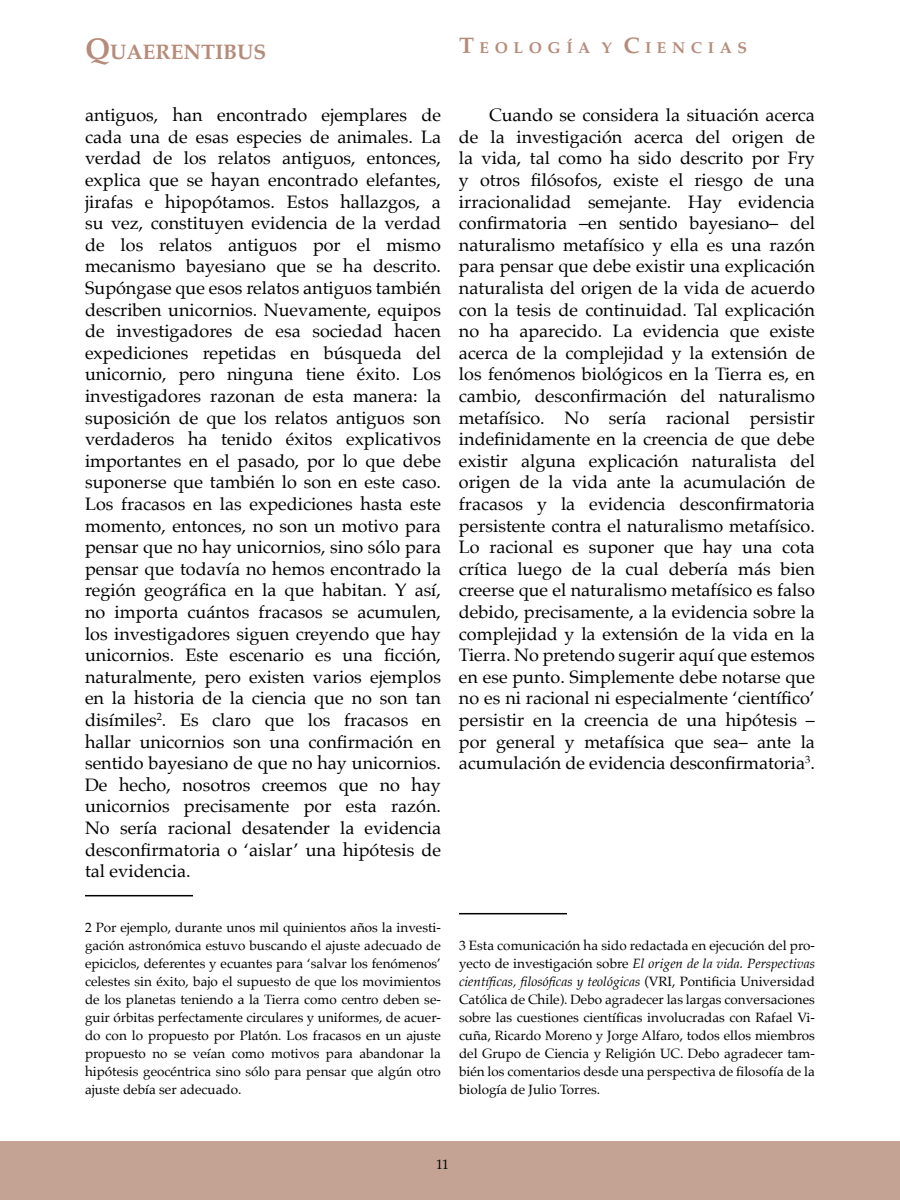
<style>
.page{position:relative;width:900px;height:1200px;background:#fff}
.page>*{position:absolute;margin:0;border:0;box-sizing:border-box;transform-origin:0 0}
.t1{font:700 21px "Palatino";color:#b68b7a}
.t2{font:18px/21.6px "Palatino";color:#000001;text-align:justify}
.t3{font:700 15.75px "Palatino";letter-spacing:.355em;color:#b68b7a}
.t4{font:13.5px/18px "Palatino";color:#000001;text-align:justify}
.s1{font-size:30px}
.s2{font-size:22.5px}
.s3{font-style:italic}
</style>
<div class="page">
<div style="left:0;top:1142px;width:900px;height:58px;background:#c4a294"></div>
<hr style="left:85px;top:895px;width:108px;height:1px;background:#000001">
<hr style="left:459px;top:913px;width:108px;height:1px;background:#000001">
<p class="t1" style="left:85px;top:34px;width:183px"><span class="s1">Q</span>UAERENTIBUS</p>
<p class="t3" style="left:459px;top:34px;width:290px"><span class="s2">T</span> EOLOGÍA Y <span class="s2">C</span> IENCIAS</p>
<p class="t2" style="left:85px;top:104px;width:357px">antiguos, han encontrado ejemplares de cada una de esas especies de animales. La verdad de los relatos antiguos, entonces, explica que se hayan encontrado elefantes, jirafas e hipopótamos. Estos hallazgos, a su vez, constituyen evidencia de la verdad de los relatos antiguos por el mismo mecanismo bayesiano que se ha descrito.<br>Supóngase que esos relatos antiguos también describen unicornios. Nuevamente, equipos de investigadores de esa sociedad hacen expediciones repetidas en búsqueda del unicornio, pero ninguna tiene éxito. Los investigadores razonan de esta manera: la suposición de que los relatos antiguos son verdaderos ha tenido éxitos explicativos importantes en el pasado, por lo que debe suponerse que también lo son en este caso.<br>Los fracasos en las expediciones hasta este momento, entonces, no son un motivo para pensar que no hay unicornios, sino sólo para pensar que todavía no hemos encontrado la región geográfica en la que habitan. Y así, no importa cuántos fracasos se acumulen, los investigadores siguen creyendo que hay unicornios. Este escenario es una ficción, naturalmente, pero existen varios ejemplos en la historia de la ciencia que no son tan disímiles<sup>2</sup>. Es claro que los fracasos en hallar unicornios son una confirmación en sentido bayesiano de que no hay unicornios.<br>De hecho, nosotros creemos que no hay unicornios precisamente por esta razón.<br>No sería racional desatender la evidencia desconfirmatoria o ‘aislar’ una hipótesis de tal evidencia.</p>
<p class="t4" style="left:85px;top:918px;width:357px">2 Por ejemplo, durante unos mil quinientos años la investi&shy;gación astronómica estuvo buscando el ajuste adecuado de epiciclos, deferentes y ecuantes para ‘salvar los fenómenos’ celestes sin éxito, bajo el supuesto de que los movimientos de los planetas teniendo a la Tierra como centro deben se&shy;guir órbitas perfectamente circulares y uniformes, de acuer&shy;do con lo propuesto por Platón. Los fracasos en un ajuste propuesto no se veían como motivos para abandonar la hipótesis geocéntrica sino sólo para pensar que algún otro ajuste debía ser adecuado.</p>
<p class="t2" style="left:459px;top:104px;width:357px;text-indent:30px">Cuando se considera la situación acerca de la investigación acerca del origen de la vida, tal como ha sido descrito por Fry y otros filósofos, existe el riesgo de una irracionalidad semejante. Hay evidencia confirmatoria –en sentido bayesiano– del naturalismo metafísico y ella es una razón para pensar que debe existir una explicación naturalista del origen de la vida de acuerdo con la tesis de continuidad. Tal explicación no ha aparecido. La evidencia que existe acerca de la complejidad y la extensión de los fenómenos biológicos en la Tierra es, en cambio, desconfirmación del naturalismo metafísico. No sería racional persistir indefinidamente en la creencia de que debe existir alguna explicación naturalista del origen de la vida ante la acumulación de fracasos y la evidencia desconfirmatoria persistente contra el naturalismo metafísico.<br>Lo racional es suponer que hay una cota crítica luego de la cual debería más bien creerse que el naturalismo metafísico es falso debido, precisamente, a la evidencia sobre la complejidad y la extensión de la vida en la Tierra. No pretendo sugerir aquí que estemos en ese punto. Simplemente debe notarse que no es ni racional ni especialmente ‘científico’ persistir en la creencia de una hipótesis – por general y metafísica que sea– ante la acumulación de evidencia desconfirmatoria<sup>3</sup>.</p>
<p class="t4" style="left:459px;top:936px;width:357px">3 Esta comunicación ha sido redactada en ejecución del pro&shy;yecto de investigación sobre <span class="s3">El origen de la vida. Perspectivas científicas, filosóficas y teológicas</span> (VRI, Pontificia Universidad Católica de Chile). Debo agradecer las largas conversaciones sobre las cuestiones científicas involucradas con Rafael Vi&shy;cuña, Ricardo Moreno y Jorge Alfaro, todos ellos miembros del Grupo de Ciencia y Religión UC. Debo agradecer tam&shy;bién los comentarios desde una perspectiva de filosofía de la biología de Julio Torres.</p>
<p class="t4" style="left:436px;top:1155px;width:14px">11</p>
</div>
